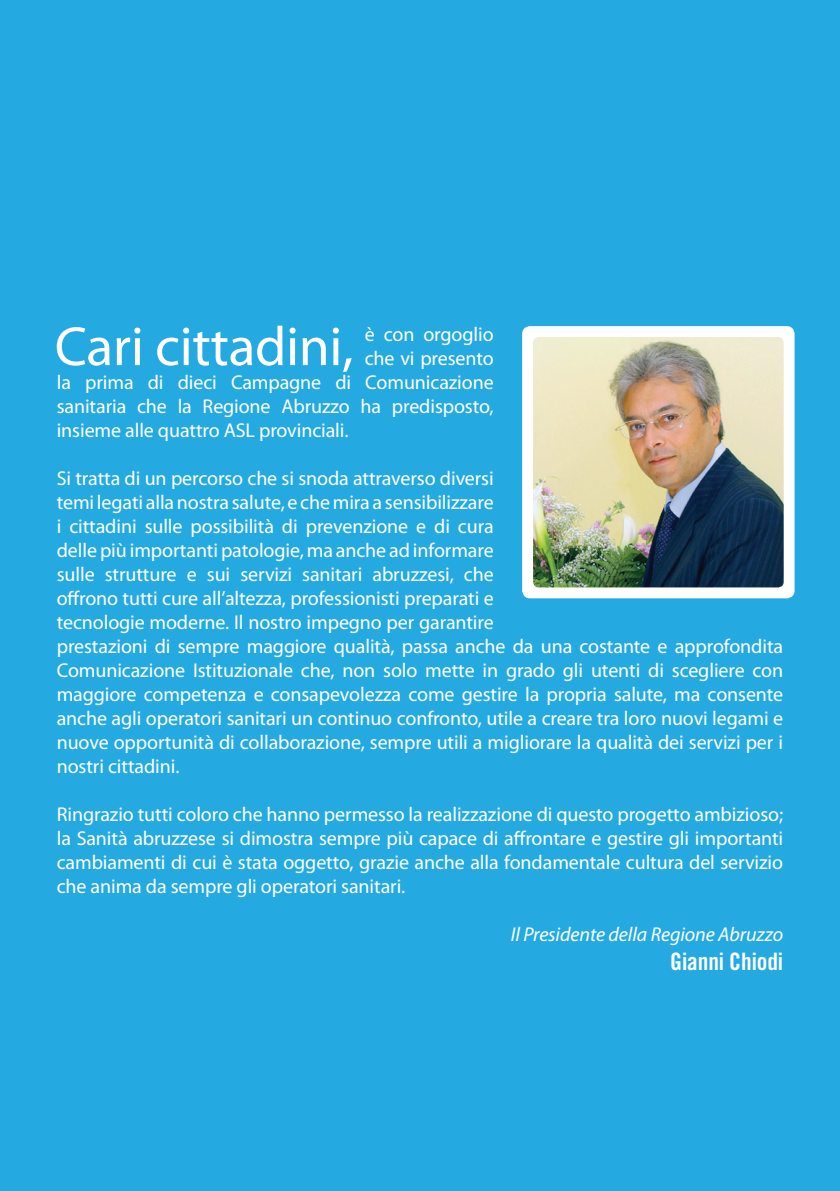
<style>
.page{position:relative;width:840px;height:1191px;background:#fff}
.page>*{position:absolute;margin:0;border:0;box-sizing:border-box;transform-origin:0 0}
.t1{font:55.6px "Myriad Pro";letter-spacing:-.005em;color:#fff}
.t2{font:24px "Trade Gothic Bold Cond Twenty";letter-spacing:-.005em;color:#fff}
.t3{font:20px/24px "Myriad Pro";letter-spacing:-.005em;color:#fff}
.t4{font:italic 20px "Myriad Pro";letter-spacing:-.005em;color:#fff}
</style>
<div class="page">
<div style="left:0;top:0;width:839px;height:1191px;background:#24aae1"></div>
<div style="left:522px;top:326px;width:272px;height:272px;background:#fff;border-radius:8px"></div>
<img style="left:533px;top:337px;width:250px;height:250px">
<h1 class="t1" style="left:55px;top:316px;width:300px">Cari cittadini,</h1>
<p class="t3" style="left:364px;top:323px;width:130px">è con orgoglio</p>
<p class="t3" style="left:364px;top:347px;width:130px">che vi presento</p>
<p class="t3" style="left:57px;top:371px;width:438px">la prima di dieci Campagne di Comunicazione</p>
<p class="t3" style="left:57px;top:395px;width:438px">sanitaria che la Regione Abruzzo ha predisposto,</p>
<p class="t3" style="left:57px;top:419px;width:293px">insieme alle quattro ASL provinciali.</p>
<p class="t3" style="left:57px;top:467px;width:727px">Si tratta di un percorso che si snoda attraverso diversi<br>temi legati alla nostra salute, e che mira a sensibilizzare<br>i cittadini sulle possibilità di prevenzione e di cura<br>delle più importanti patologie, ma anche ad informare<br>sulle strutture e sui servizi sanitari abruzzesi, che<br>offrono tutti cure all’altezza, professionisti preparati e<br>tecnologie moderne. Il nostro impegno per garantire<br>prestazioni di sempre maggiore qualità, passa anche da una costante e approfondita Comunicazione Istituzionale che, non solo mette in grado gli utenti di scegliere con maggiore competenza e consapevolezza come gestire la propria salute, ma consente anche agli operatori sanitari un continuo confronto, utile a creare tra loro nuovi legami e nuove opportunità di collaborazione, sempre utili a migliorare la qualità dei servizi per i nostri cittadini.</p>
<p class="t3" style="left:57px;top:803px;width:727px;text-align:justify">Ringrazio tutti coloro che hanno permesso la realizzazione di questo progetto ambizioso; la Sanità abruzzese si dimostra sempre più capace di affrontare e gestire gli importanti cambiamenti di cui è stata oggetto, grazie anche alla fondamentale cultura del servizio che anima da sempre gli operatori sanitari.</p>
<p class="t4" style="left:510px;top:924px;width:274px">Il Presidente della Regione Abruzzo</p>
<p class="t2" style="left:670px;top:947px;width:114px">Gianni Chiodi</p>
</div>
